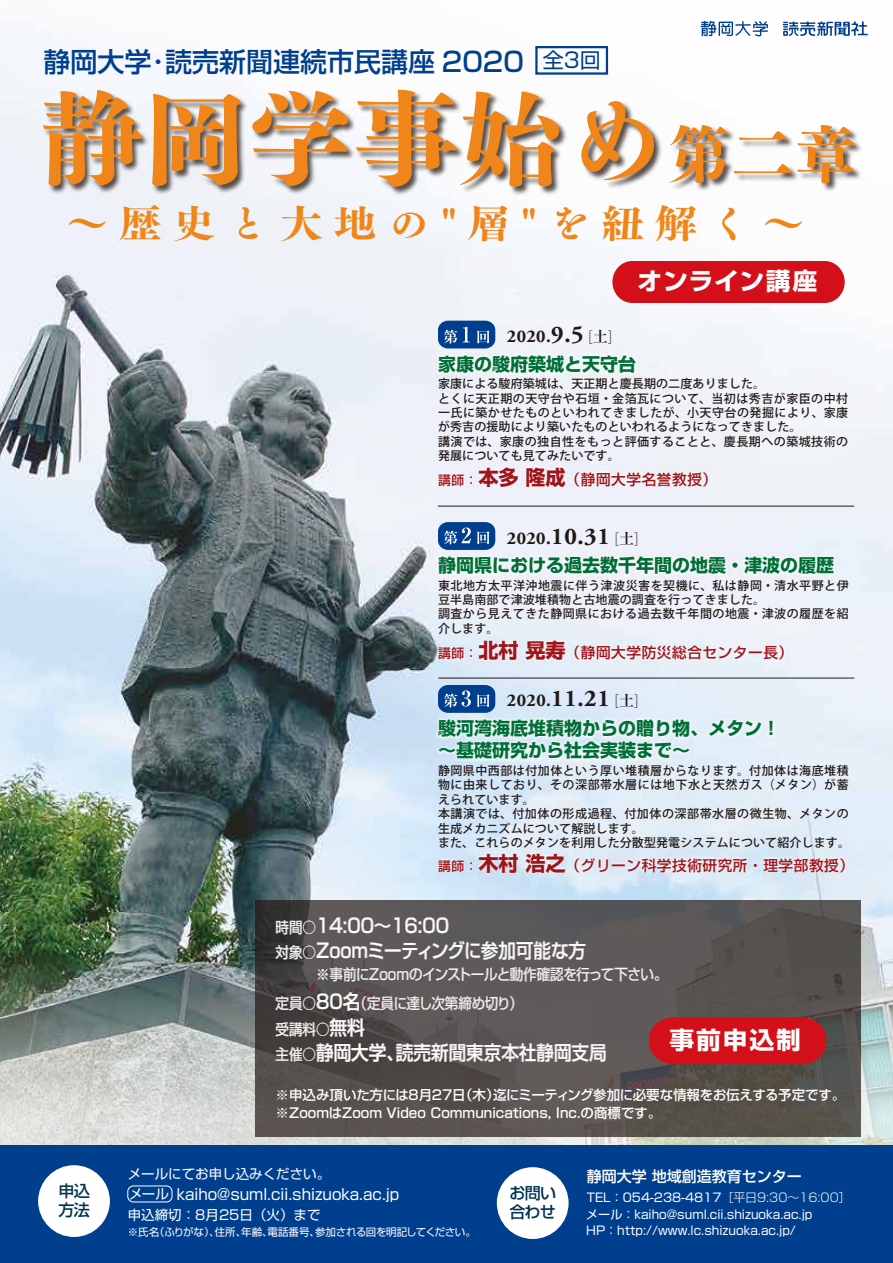
<style>
.page{position:relative;width:893px;height:1263px;background:#fff}
.page>*{position:absolute;margin:0;border:0;box-sizing:border-box;transform-origin:0 0}
.t1{font:105px "Tsuku BMD Min Std E";color:#f08619}
.t2{font:39px "Tsuku BMD Min Std E";letter-spacing:.25em;color:#f08619;scale:1.1 1}
.t3{font:500 27px "Shin Go Pro";color:#003f8e}
.t4{font:700 24px "Shin Go Pro";letter-spacing:.035em;color:#fff}
.t5{font:700 24px "Shin Go Pro";letter-spacing:.065em;color:#fff}
.t6{font:500 19.5px/25.5px "Shin Go Pro";color:#fff;scale:.9 1}
.t7{font:700 18px/21.6px "Shin Go Pro";color:#006e37}
.t8{font:700 18px "Adobe Garamond Pro";letter-spacing:.025em;color:#221815}
.t9{font:500 16.05px/19.4px "Shin Go Pro";letter-spacing:-.055em;color:#003451}
.t10{font:15px/29.4px "Shin Go Pro";letter-spacing:-.03em;color:#fff;scale:.9 1}
.t11{font:15px "Shin Go Pro";color:#fff}
.t12{font:500 15px "Shin Go Pro";color:#fff}
.t13{font:15px "Shin Go Pro";color:#fff;scale:.9 1}
.t14{font:500 14.7px "Shin Go Pro";letter-spacing:.04em;color:#a0141a}
.t15{font:500 13.5px/18px "Shin Go Pro";color:#fff}
.t16{font:13.5px "Shin Go Pro";color:#fff}
.t17{font:500 12px/14.4px "Koz Go Pr 6 N";letter-spacing:.04em;color:#221815}
.t18{font:12px/16.5px "Shin Go Pro";color:#fff}
.t19{font:10.5px "Shin Go Pro";letter-spacing:-.025em;color:#fff}
.s1{font-size:63px}
.s2{font-size:24px}
.s3{font-family:"Koz Go Pr 6 N";font-weight:200;font-size:15px}
.s4{font-family:"Ryumin Pro";font-size:15px}
.s5{font-size:12.75px}
.s6{font-weight:700;font-size:20.1px}
.s7{font-weight:400;font-size:15px}
.s8{font-weight:500;font-size:19.5px}
.s9{font-size:19.5px}
.s10{font-size:13.5px}
.s11{font-weight:300}
</style>
<div class="page">
<img style="left:0;top:20px;width:893px;height:923px">
<svg style="left:0;top:943px;width:893px;height:202px;background:#a6afaa"></svg>
<div style="left:0;top:1145px;width:893px;height:118px;background:#003f8e"></div>
<svg style="left:783px;top:21px;width:85px;height:15px"></svg>
<svg style="left:701px;top:21px;width:67px;height:16px"></svg>
<div style="left:535px;top:46px;width:73px;height:29px;border:2px solid #003f8e"></div>
<img style="left:36px;top:84px;width:831px;height:132px">
<img style="left:435px;top:637px;width:362px;height:28px">
<div style="left:438px;top:522px;width:57px;height:28px;background:#003f8e;border-radius:10px"></div>
<svg style="left:444px;top:527px;width:27px;height:17px"></svg>
<svg style="left:477px;top:531px;width:12px;height:13px"></svg>
<img style="left:434px;top:553px;width:404px;height:26px">
<img style="left:436px;top:555px;width:400px;height:23px">
<img style="left:435px;top:850px;width:423px;height:28px">
<div style="left:438px;top:685px;width:57px;height:28px;background:#003f8e;border-radius:10px"></div>
<svg style="left:444px;top:690px;width:27px;height:17px"></svg>
<svg style="left:477px;top:694px;width:12px;height:13px"></svg>
<img style="left:434px;top:716px;width:355px;height:47px">
<img style="left:436px;top:718px;width:352px;height:44px">
<img style="left:435px;top:464px;width:286px;height:28px">
<div style="left:438px;top:321px;width:57px;height:27px;background:#003f8e;border-radius:10px"></div>
<svg style="left:444px;top:330px;width:13px;height:14px"></svg>
<svg style="left:463px;top:327px;width:7px;height:15px"></svg>
<svg style="left:477px;top:330px;width:12px;height:13px"></svg>
<img style="left:434px;top:352px;width:205px;height:25px">
<img style="left:436px;top:354px;width:202px;height:22px">
<hr style="left:438px;top:506px;width:416px;height:1px;background:#221815">
<hr style="left:438px;top:678px;width:416px;height:1px;background:#221815">
<svg style="left:255px;top:900px;width:605px;height:236px;background:#565150"></svg>
<svg style="left:649px;top:1017px;width:177px;height:47px;background:#cb141d"></svg>
<div style="left:497px;top:1167px;width:72px;height:72px;background:#fff;border-radius:50%"></div>
<div style="left:127px;top:1185px;width:45px;height:17px;border:1px solid #fff;border-radius:6px"></div>
<div style="left:38px;top:1165px;width:72px;height:72px;background:#fff;border-radius:50%"></div>
<div style="left:612px;top:261px;width:233px;height:42px;background:#d3101a;border-radius:20px"></div>
<h3 class="t3" style="left:44px;top:40px;width:558px">静岡大学･読売新聞連続市民講座 2020 <sup>全3回</sup></h3>
<h1 class="t1" style="left:38px;top:44px;width:821px">静岡学事始め<span class="s1">第二章</span></h1>
<h2 class="t2" style="left:66px;top:188px;width:674px">～歴史と大地の"層"を紐解く～</h2>
<h3 class="t4" style="left:638px;top:262px;width:181px">オンライン講座</h3>
<h3 class="t8" style="left:507px;top:326px;width:107px">2020.<span class="s2">9.5</span> <span class="s3">[</span><span class="s4">土</span><span class="s3">]</span></h3>
<h3 class="t7" style="left:438px;top:351px;width:199px">家康の駿府築城と天守台</h3>
<p class="t17" style="left:438px;top:377px;width:412px">家康による駿府築城は、天正期と慶長期の二度ありました。<br>とくに天正期の天守台や石垣・金箔瓦について、当初は秀吉が家臣の中村一氏に築かせたものといわれてきましたが、小天守台の発掘により、家康が秀吉の援助により築いたものといわれるようになってきました。<br>講演では、家康の独自性をもっと評価することと、慶長期への築城技術の発展についても見てみたいです。</p>
<p class="t14" style="left:438px;top:467px;width:281px"><span class="s5">講師：</span><span class="s6">本多 隆成</span>（静岡大学名誉教授）</p>
<h3 class="t8" style="left:507px;top:527px;width:133px">2020.<span class="s2">10.31</span> <span class="s3">[</span><span class="s4">土</span><span class="s3">]</span></h3>
<h3 class="t7" style="left:438px;top:553px;width:397px">静岡県における過去数千年間の地震・津波の履歴</h3>
<p class="t17" style="left:438px;top:578px;width:412px">東北地方太平洋沖地震に伴う津波災害を契機に、私は静岡・清水平野と伊豆半島南部で津波堆積物と古地震の調査を行ってきました。<br>調査から見えてきた静岡県における過去数千年間の地震・津波の履歴を紹介します。</p>
<p class="t14" style="left:438px;top:640px;width:357px"><span class="s5">講師：</span><span class="s6">北村 晃寿</span>（静岡大学防災総合センター長）</p>
<h3 class="t8" style="left:507px;top:690px;width:133px">2020.<span class="s2">11.21</span> <span class="s3">[</span><span class="s4">土</span><span class="s3">]</span></h3>
<h3 class="t7" style="left:438px;top:716px;width:343px">駿河湾海底堆積物からの贈り物、メタン！～基礎研究から社会実装まで～</h3>
<p class="t17" style="left:438px;top:764px;width:413px">静岡県中西部は付加体という厚い堆積層からなります。付加体は海底堆積物に由来しており、その深部帯水層には地下水と天然ガス（メタン）が蓄えられています。<br>本講演では、付加体の形成過程、付加体の深部帯水層の微生物、メタンの生成メカニズムについて解説します。<br>また、これらのメタンを利用した分散型発電システムについて紹介します。</p>
<p class="t14" style="left:438px;top:853px;width:418px"><span class="s5">講師：</span><span class="s6">木村 浩之</span>（グリーン科学技術研究所・理学部教授）</p>
<h3 class="t6" style="left:276px;top:910px;width:346px"><span class="s7">時間○</span>14:00～16:00<br><span class="s7">対象○</span>Zoomミーティングに参加可能な方</h3>
<p class="t10" style="left:276px;top:957px;width:437px">　　　※事前にZoomのインストールと動作確認を行って下さい。定員○<span class="s8">80名</span>（定員に達し次第締め切り）<span class="s8">　　　</span></p>
<p class="t13" style="left:276px;top:1017px;width:140px">受講料○<span class="s8">無料</span><span class="s9">　　</span></p>
<h3 class="t6" style="left:276px;top:1038px;width:369px"><span class="s7">主催○</span>静岡大学、読売新聞東京本社静岡支局</h3>
<h3 class="t5" style="left:669px;top:1021px;width:133px">事前申込制</h3>
<p class="t15" style="left:276px;top:1084px;width:571px">※申込み頂いた方には８月27日（木）迄にミーティング参加に必要な情報をお伝えする予定です。※ZoomはZoom Video Communications, Inc.の商標です。</p>
<p class="t16" style="left:128px;top:1162px;width:204px">メールにてお申し込みください。</p>
<p class="t16" style="left:128px;top:1204px;width:194px">申込締切：8月25日（火）まで</p>
<p class="t19" style="left:128px;top:1224px;width:350px">※氏名（ふりがな）、住所、年齢、電話番号、参加される回を明記してください。</p>
<h3 class="t9" style="left:58px;top:1179px;width:33px">申込</h3>
<p class="t11" style="left:129px;top:1182px;width:272px"><span class="s10">メール</span> kaiho@suml.cii.shizuoka.ac.jp</p>
<h3 class="t9" style="left:59px;top:1198px;width:33px">方法</h3>
<h3 class="t9" style="left:509px;top:1181px;width:48px">お問い合わせ</h3>
<p class="t12" style="left:587px;top:1164px;width:216px">静岡大学 地域創造教育センター</p>
<p class="t18" style="left:586px;top:1188px;width:266px">TEL：054-238-4817<span class="s11">［平日9:30～16:00］</span>メール：kaiho@suml.cii.shizuoka.ac.jp<br>HP：http://www.lc.shizuoka.ac.jp/</p>
</div>
